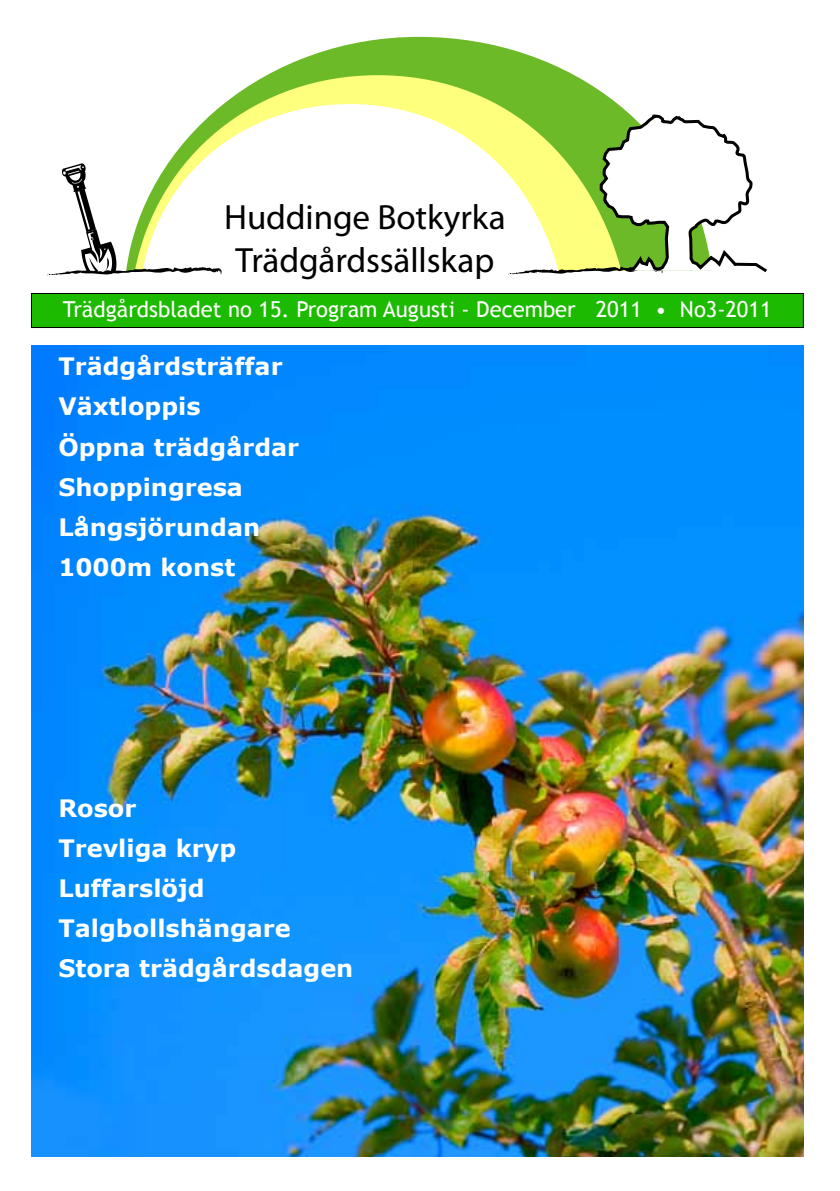
<style>
.page{position:relative;width:840px;height:1191px;background:#fff}
.page>*{position:absolute;margin:0;border:0;box-sizing:border-box;transform-origin:0 0}
.t1{font:35.2px/43px "Myriad Pro";letter-spacing:-.005em;color:#000;text-align:center}
.t2{font:700 24px/40.2px "Verdana";color:#fff}
.t3{font:22px "Trebuchet MS";color:#fff}
</style>
<div class="page">
<svg style="left:168px;top:37px;width:462px;height:136px"></svg>
<svg style="left:507px;top:114px;width:260px;height:161px"></svg>
<svg style="left:47px;top:163px;width:175px;height:113px"></svg>
<div style="left:31px;top:293px;width:771px;height:34px;background:#1dbb00"></div>
<div style="left:31px;top:293px;width:772px;height:35px;border:1px solid #000"></div>
<img style="left:31px;top:345px;width:772px;height:812px">
<h1 class="t1" style="left:224px;top:195px;width:283px">Huddinge Botkyrka<br>Trädgårdssällskap</h1>
<p class="t3" style="left:63px;top:296px;width:709px">Trädgårdsbladet no 15. Program Augusti - December 2011 • No3-2011</p>
<p class="t2" style="left:58px;top:346px;width:242px">Trädgårdsträffar<br>Växtloppis<br>Öppna trädgårdar<br>Shoppingresa<br>Långsjörundan<br>1000m konst</p>
<p class="t2" style="left:58px;top:787px;width:296px">Rosor<br>Trevliga kryp<br>Luffarslöjd<br>Talgbollshängare<br>Stora trädgårdsdagen</p>
</div>
